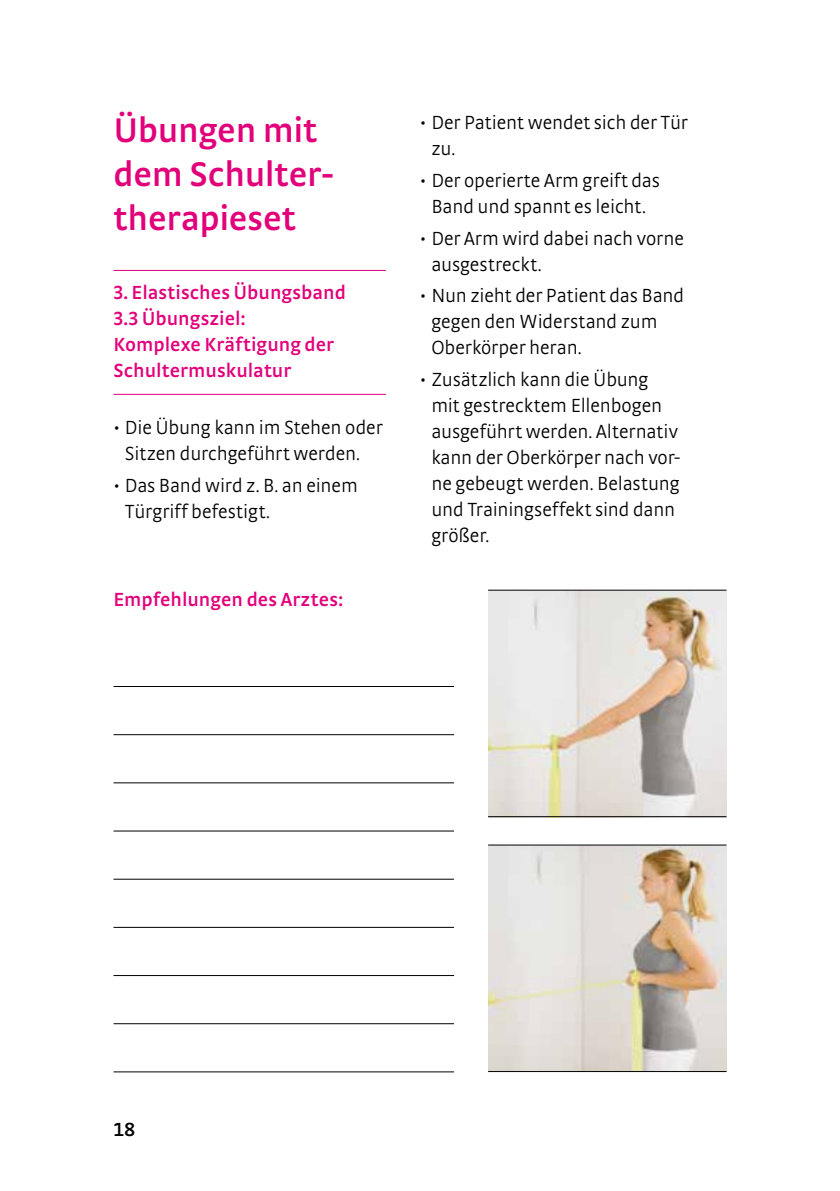
<style>
.page{position:relative;width:840px;height:1191px;background:#fff}
.page>*{position:absolute;margin:0;border:0;box-sizing:border-box;transform-origin:0 0}
.t1{font:600 36px/44px "medi Strada Pro";letter-spacing:-.01em;color:#e2007a}
.t2{font:300 20px/26px "medi Strada Pro";letter-spacing:-.005em;color:#000}
.t3{font:600 20px/26px "medi Strada Pro";color:#e2007a}
.t4{font:600 20px "medi Strada Pro";color:#000}
</style>
<div class="page">
<hr style="left:113px;top:270px;width:273px;height:1px;background:#e2007a">
<hr style="left:113px;top:394px;width:273px;height:1px;background:#e2007a">
<img style="left:488px;top:845px;width:238px;height:226px">
<hr style="left:488px;top:1071px;width:238px;height:1px;background:#000">
<hr style="left:488px;top:844px;width:238px;height:1px;background:#000">
<img style="left:488px;top:591px;width:238px;height:225px">
<hr style="left:488px;top:816px;width:238px;height:1px;background:#000">
<hr style="left:488px;top:590px;width:238px;height:1px;background:#000">
<hr style="left:113px;top:686px;width:341px;height:1px;background:#000">
<hr style="left:113px;top:734px;width:341px;height:1px;background:#000">
<hr style="left:113px;top:782px;width:341px;height:1px;background:#000">
<hr style="left:113px;top:830px;width:341px;height:1px;background:#000">
<hr style="left:113px;top:879px;width:341px;height:1px;background:#000">
<hr style="left:113px;top:927px;width:341px;height:1px;background:#000">
<hr style="left:113px;top:975px;width:341px;height:1px;background:#000">
<hr style="left:113px;top:1023px;width:341px;height:1px;background:#000">
<hr style="left:113px;top:1071px;width:341px;height:1px;background:#000">
<h1 class="t1" style="left:113px;top:107px;width:222px">Übungen mit dem Schulter&shy;therapieset</h1>
<p class="t3" style="left:113px;top:279px;width:234px">3. Elastisches Übungsband<br>3.3 Übungsziel:<br>Komplexe Kräftigung der<br>Schultermuskulatur</p>
<p class="t2" style="left:113px;top:414px;width:270px;text-align:center">• Die Übung kann im Stehen oder<br>Sitzen durchgeführt werden.</p>
<p class="t2" style="left:125px;top:472px;width:234px;text-indent:-11px">• Das Band wird z. B. an einem<br>Türgriff befestigt.</p>
<p class="t3" style="left:113px;top:585px;width:231px">Empfehlungen des Arztes:</p>
<p class="t2" style="left:431px;top:109px;width:258px;text-indent:-11px">• Der Patient wendet sich der Tür zu.</p>
<p class="t2" style="left:420px;top:167px;width:241px;text-align:center">• Der operierte Arm greift das<br>Band und spannt es leicht.</p>
<p class="t2" style="left:431px;top:225px;width:254px;text-indent:-11px">• Der Arm wird dabei nach vorne ausgestreckt.</p>
<p class="t2" style="left:431px;top:282px;width:254px;text-indent:-11px">• Nun zieht der Patient das Band gegen den Widerstand zum<br>Oberkörper heran.</p>
<p class="t2" style="left:431px;top:366px;width:251px;text-indent:-11px">• Zusätzlich kann die Übung mit gestrecktem Ellenbogen ausgeführt werden. Alternativ kann der Oberkörper nach vor&shy;ne gebeugt werden. Belastung und Trainingseffekt sind dann größer.</p>
<p class="t4" style="left:113px;top:1116px;width:23px">18</p>
</div>
